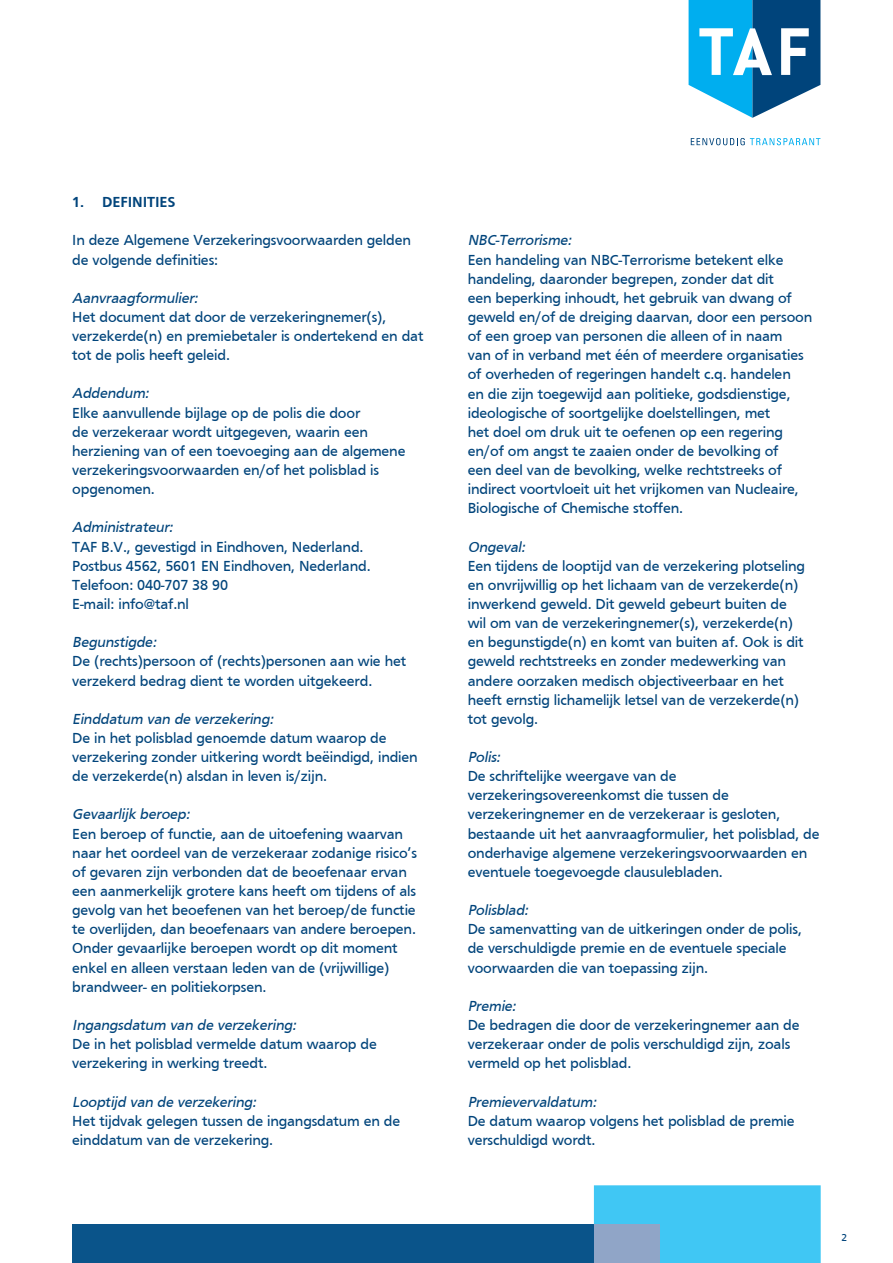
<style>
.page{position:relative;width:893px;height:1263px;background:#fff}
.page>*{position:absolute;margin:0;border:0;box-sizing:border-box;transform-origin:0 0}
.t1{font:15px/19.2px "Frutiger";letter-spacing:-.01em;color:#00447b}
.t2{font:italic 15px "Frutiger";color:#00447b}
.t3{font:700 15px "Frutiger";letter-spacing:-.01em;color:#00447b}
.t4{font:10.5px "Frutiger";color:#00447b}
</style>
<div class="page">
<svg style="left:691px;top:138px;width:129px;height:7px"></svg>
<svg style="left:689px;top:0;width:131px;height:118px"></svg>
<div style="left:72px;top:1225px;width:522px;height:38px;background:#0a548a"></div>
<div style="left:594px;top:1185px;width:227px;height:78px;background:#40c7f4"></div>
<div style="left:594px;top:1225px;width:65px;height:38px;background:#90a5c7"></div>
<p class="t3" style="left:72px;top:193px;width:105px">1. DEFINITIES</p>
<p class="t1" style="left:72px;top:231px;width:340px">In deze Algemene Verzekeringsvoorwaarden gelden de volgende definities:</p>
<p class="t2" style="left:72px;top:289px;width:130px">Aanvraagformulier:</p>
<p class="t1" style="left:72px;top:307px;width:353px">Het document dat door de verzekeringnemer(s), verzekerde(n) en premiebetaler is ondertekend en dat tot de polis heeft geleid.</p>
<p class="t2" style="left:72px;top:385px;width:81px">Addendum:</p>
<p class="t1" style="left:72px;top:403px;width:335px">Elke aanvullende bijlage op de polis die door<br>de verzekeraar wordt uitgegeven, waarin een herziening van of een toevoeging aan de algemene verzekeringsvoorwaarden en/of het polisblad is opgenomen.</p>
<p class="t2" style="left:72px;top:519px;width:105px">Administrateur:</p>
<p class="t1" style="left:72px;top:537px;width:300px">TAF B.V., gevestigd in Eindhoven, Nederland.<br>Postbus 4562, 5601 EN Eindhoven, Nederland.<br>Telefoon: 040-707 38 90<br>E-mail: info@taf.nl</p>
<p class="t2" style="left:72px;top:634px;width:88px">Begunstigde:</p>
<p class="t1" style="left:72px;top:652px;width:335px">De (rechts)persoon of (rechts)personen aan wie het verzekerd bedrag dient te worden uitgekeerd.</p>
<p class="t2" style="left:72px;top:710px;width:206px">Einddatum van de verzekering:</p>
<p class="t1" style="left:72px;top:728px;width:347px">De in het polisblad genoemde datum waarop de verzekering zonder uitkering wordt beëindigd, indien de verzekerde(n) alsdan in leven is/zijn.</p>
<p class="t2" style="left:72px;top:806px;width:122px">Gevaarlijk beroep:</p>
<p class="t1" style="left:72px;top:824px;width:346px">Een beroep of functie, aan de uitoefening waarvan naar het oordeel van de verzekeraar zodanige risico’s of gevaren zijn verbonden dat de beoefenaar ervan een aanmerkelijk grotere kans heeft om tijdens of als gevolg van het beoefenen van het beroep/de functie te overlijden, dan beoefenaars van andere beroepen.<br>Onder gevaarlijke beroepen wordt op dit moment enkel en alleen verstaan leden van de (vrijwillige) brandweer- en politiekorpsen.</p>
<p class="t2" style="left:72px;top:1016px;width:228px">Ingangsdatum van de verzekering:</p>
<p class="t1" style="left:72px;top:1034px;width:306px">De in het polisblad vermelde datum waarop de verzekering in werking treedt.</p>
<p class="t2" style="left:72px;top:1093px;width:188px">Looptijd van de verzekering:</p>
<p class="t1" style="left:72px;top:1111px;width:329px">Het tijdvak gelegen tussen de ingangsdatum en de einddatum van de verzekering.</p>
<p class="t2" style="left:468px;top:232px;width:108px">NBC-Terrorisme:</p>
<p class="t1" style="left:468px;top:250px;width:346px">Een handeling van NBC-Terrorisme betekent elke handeling, daaronder begrepen, zonder dat dit<br>een beperking inhoudt, het gebruik van dwang of geweld en/of de dreiging daarvan, door een persoon of een groep van personen die alleen of in naam<br>van of in verband met één of meerdere organisaties of overheden of regeringen handelt c.q. handelen<br>en die zijn toegewijd aan politieke, godsdienstige, ideologische of soortgelijke doelstellingen, met<br>het doel om druk uit te oefenen op een regering en/of om angst te zaaien onder de bevolking of<br>een deel van de bevolking, welke rechtstreeks of indirect voortvloeit uit het vrijkomen van Nucleaire, Biologische of Chemische stoffen.</p>
<p class="t2" style="left:468px;top:538px;width:62px">Ongeval:</p>
<p class="t1" style="left:468px;top:556px;width:339px">Een tijdens de looptijd van de verzekering plotseling en onvrijwillig op het lichaam van de verzekerde(n) inwerkend geweld. Dit geweld gebeurt buiten de wil om van de verzekeringnemer(s), verzekerde(n) en begunstigde(n) en komt van buiten af. Ook is dit geweld rechtstreeks en zonder medewerking van andere oorzaken medisch objectiveerbaar en het heeft ernstig lichamelijk letsel van de verzekerde(n) tot gevolg.</p>
<p class="t2" style="left:468px;top:748px;width:37px">Polis:</p>
<p class="t1" style="left:468px;top:766px;width:353px">De schriftelijke weergave van de verzekeringsovereenkomst die tussen de verzekeringnemer en de verzekeraar is gesloten, bestaande uit het aanvraagformulier, het polisblad, de onderhavige algemene verzekeringsvoorwaarden en eventuele toegevoegde clausulebladen.</p>
<p class="t2" style="left:468px;top:901px;width:65px">Polisblad:</p>
<p class="t1" style="left:468px;top:919px;width:336px">De samenvatting van de uitkeringen onder de polis, de verschuldigde premie en de eventuele speciale voorwaarden die van toepassing zijn.</p>
<p class="t2" style="left:468px;top:997px;width:53px">Premie:</p>
<p class="t1" style="left:468px;top:1015px;width:333px">De bedragen die door de verzekeringnemer aan de verzekeraar onder de polis verschuldigd zijn, zoals vermeld op het polisblad.</p>
<p class="t2" style="left:468px;top:1093px;width:133px">Premievervaldatum:</p>
<p class="t1" style="left:468px;top:1111px;width:328px">De datum waarop volgens het polisblad de premie verschuldigd wordt.</p>
<p class="t4" style="left:842px;top:1232px;width:7px">2</p>
</div>
